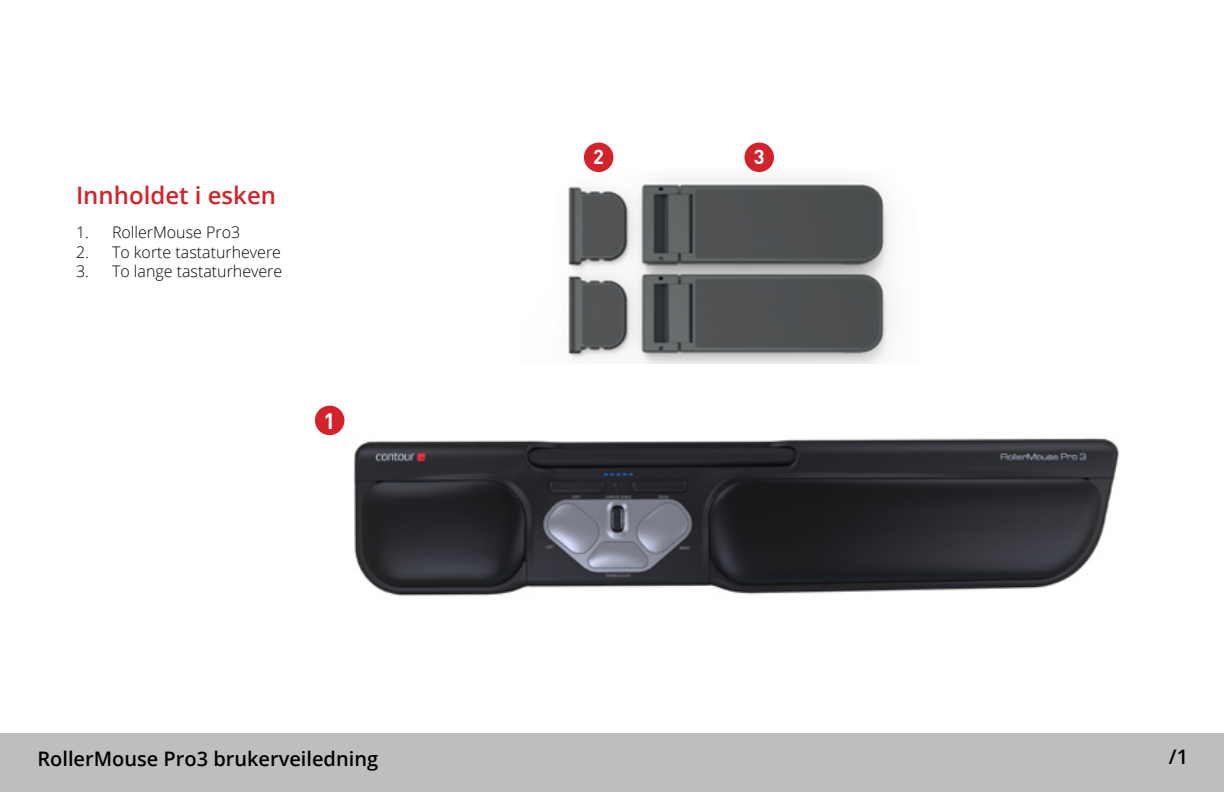
<style>
.page{position:relative;width:1224px;height:792px;background:#fff}
.page>*{position:absolute;margin:0;border:0;box-sizing:border-box;transform-origin:0 0}
.t1{font:600 24px "Open Sans";color:#d2232a}
.t2{font:700 22px "DINOT";color:#fff}
.t3{font:600 20px "Open Sans";color:#000}
.t4{font:700 20px "DINOT";color:#fff}
.t5{font:300 16px "Open Sans";color:#000}
</style>
<div class="page">
<div style="left:0;top:733px;width:1224px;height:59px;background:#bcbec0"></div>
<img style="left:340px;top:410px;width:779px;height:186px">
<img style="left:568px;top:169px;width:323px;height:195px">
<div style="left:315px;top:406px;width:29px;height:29px;background:#d2232a;border-radius:50%"></div>
<div style="left:584px;top:143px;width:29px;height:29px;background:#d2232a;border-radius:50%"></div>
<div style="left:744px;top:143px;width:30px;height:29px;background:#d2232a;border-radius:50%"></div>
<h1 class="t1" style="left:76px;top:179px;width:202px">Innholdet i esken</h1>
<p class="t5" style="left:76px;top:222px;width:166px">1. RollerMouse Pro3</p>
<p class="t5" style="left:76px;top:241px;width:207px">2. To korte tastaturhevere</p>
<p class="t5" style="left:76px;top:260px;width:208px">3. To lange tastaturhevere</p>
<h2 class="t2" style="left:324px;top:406px;width:13px">1</h2>
<p class="t3" style="left:37px;top:745px;width:342px">RollerMouse Pro3 brukerveiledning</p>
<p class="t4" style="left:593px;top:144px;width:12px">2</p>
<p class="t4" style="left:754px;top:144px;width:12px">3</p>
<p class="t3" style="left:1169px;top:743px;width:21px">/1</p>
</div>
